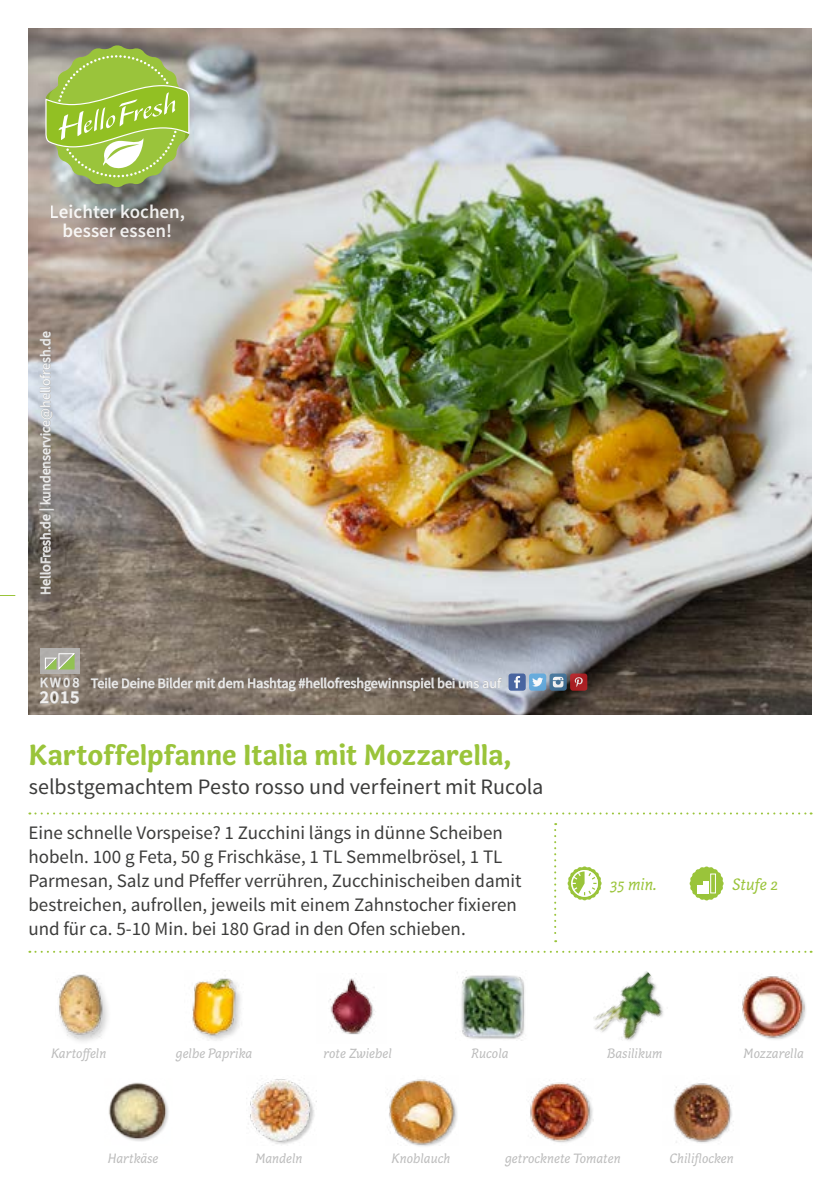
<style>
.page{position:relative;width:840px;height:1191px;background:#fff}
.page>*{position:absolute;margin:0;border:0;box-sizing:border-box;transform-origin:0 0}
.FRONT_Recipe_Title{font:700 30px "Capucine Basic";letter-spacing:-.005em;color:#9ac43a}
.FRONT_Recipe_Subtitl{font:22px "Source Sans Pro";color:#3c3c3b}
.FRONT___BACK_Running{font:19px/24px "Source Sans Pro";color:#3c3c3b}
.t1{font:600 19px/19px "Source Sans Pro";color:#fff;text-align:center}
.t2{font:600 18px "Source Sans Pro";color:#fff}
.FRONT_Icons{font:italic 17px "Capucine Basic";color:#9ac43a}
.FRONT_ingredients{font:italic 14px "Capucine Basic";color:#bcbcbc}
.t3{font:14px "Source Sans Pro";color:#fff}
</style>
<div class="page">
<img style="left:28px;top:28px;width:783px;height:686px">
<img style="left:192px;top:978px;width:49px;height:62px">
<div style="left:56px;top:974px;width:55px;height:70px;background:#000;opacity:.2"></div>
<img style="left:56px;top:974px;width:49px;height:64px">
<img style="left:457px;top:972px;width:68px;height:67px">
<img style="left:329px;top:973px;width:47px;height:62px">
<img style="left:593px;top:971px;width:70px;height:69px">
<img style="left:108px;top:1082px;width:61px;height:59px">
<div style="left:743px;top:977px;width:63px;height:63px;background:#000;opacity:.2"></div>
<img style="left:740px;top:975px;width:64px;height:63px">
<div style="left:389px;top:1079px;width:71px;height:69px;background:#000;opacity:.2"></div>
<img style="left:389px;top:1079px;width:69px;height:66px">
<img style="left:248px;top:1079px;width:67px;height:66px">
<img style="left:528px;top:1080px;width:64px;height:63px">
<img style="left:673px;top:1083px;width:61px;height:60px">
<svg style="left:45px;top:45px;width:144px;height:142px;background:#a2be5e"></svg>
<svg style="left:29px;top:812px;width:782px;height:2px"></svg>
<svg style="left:554px;top:823px;width:2px;height:119px"></svg>
<svg style="left:29px;top:950px;width:782px;height:2px"></svg>
<svg style="left:39px;top:331px;width:15px;height:264px;background:#9f9c99"></svg>
<svg style="left:90px;top:673px;width:412px;height:24px;background:#8b837b"></svg>
<div style="left:508px;top:673px;width:17px;height:17px;background:#49659f;border-radius:3px"></div>
<svg style="left:514px;top:676px;width:6px;height:12px"></svg>
<svg style="left:549px;top:673px;width:17px;height:17px"></svg>
<svg style="left:552px;top:677px;width:11px;height:10px"></svg>
<div style="left:528px;top:673px;width:18px;height:17px;background:#67abdc;border-radius:3px"></div>
<svg style="left:532px;top:677px;width:11px;height:9px"></svg>
<svg style="left:569px;top:673px;width:18px;height:17px"></svg>
<svg style="left:574px;top:677px;width:8px;height:10px"></svg>
<svg style="left:0;top:595px;width:15px;height:1px"></svg>
<svg style="left:689px;top:866px;width:34px;height:34px"></svg>
<div style="left:710px;top:873px;width:5px;height:20px;border:1px solid #fff"></div>
<svg style="left:567px;top:866px;width:34px;height:34px"></svg>
<div style="left:40px;top:648px;width:39px;height:26px;background:#b1aeac"></div>
<svg style="left:39px;top:653px;width:41px;height:51px"></svg>
<p class="t1" style="left:50px;top:203px;width:137px">Leichter kochen, besser essen!</p>
<p class="t3" style="left:37px;top:595px;width:265px;rotate:-90deg">HelloFresh.de | kundenservice@hellofresh.de</p>
<p class="t3" style="left:40px;top:674px;width:41px">KW08</p>
<p class="t2" style="left:40px;top:686px;width:41px">2015</p>
<p class="t3" style="left:91px;top:674px;width:411px">Teile Deine Bilder mit dem Hashtag #hellofreshgewinnspiel bei uns auf</p>
<p class="FRONT_Recipe_Title" style="left:29px;top:731px;width:483px">Kartoffelpfanne Italia mit Mozzarella,</p>
<p class="FRONT_Recipe_Subtitl" style="left:29px;top:772px;width:516px">selbstgemachtem Pesto rosso und verfeinert mit Rucola</p>
<p class="FRONT___BACK_Running" style="left:28px;top:820px;width:494px">Eine schnelle Vorspeise? 1 Zucchini längs in dünne Scheiben hobeln. 100 g Feta, 50 g Frischkäse, 1 TL Semmelbrösel, 1 TL Parmesan, Salz und Pfeffer verrühren, Zucchinischeiben damit bestreichen, aufrollen, jeweils mit einem Zahnstocher fixieren und für ca. 5-10 Min. bei 180 Grad in den Ofen schieben.</p>
<p class="FRONT_Icons" style="left:609px;top:872px;width:49px">35 min.</p>
<p class="FRONT_Icons" style="left:731px;top:872px;width:47px">Stufe 2</p>
<p class="FRONT_ingredients" style="left:51px;top:1042px;width:57px">Kartoffeln</p>
<p class="FRONT_ingredients" style="left:176px;top:1042px;width:78px">gelbe Paprika</p>
<p class="FRONT_ingredients" style="left:323px;top:1042px;width:70px">rote Zwiebel</p>
<p class="FRONT_ingredients" style="left:471px;top:1042px;width:39px">Rucola</p>
<p class="FRONT_ingredients" style="left:607px;top:1042px;width:57px">Basilikum</p>
<p class="FRONT_ingredients" style="left:743px;top:1042px;width:62px">Mozzarella</p>
<p class="FRONT_ingredients" style="left:108px;top:1148px;width:52px">Hartkäse</p>
<p class="FRONT_ingredients" style="left:255px;top:1148px;width:49px">Mandeln</p>
<p class="FRONT_ingredients" style="left:391px;top:1148px;width:60px">Knoblauch</p>
<p class="FRONT_ingredients" style="left:505px;top:1148px;width:117px">getrocknete Tomaten</p>
<p class="FRONT_ingredients" style="left:669px;top:1148px;width:66px">Chiliflocken</p>
</div>
